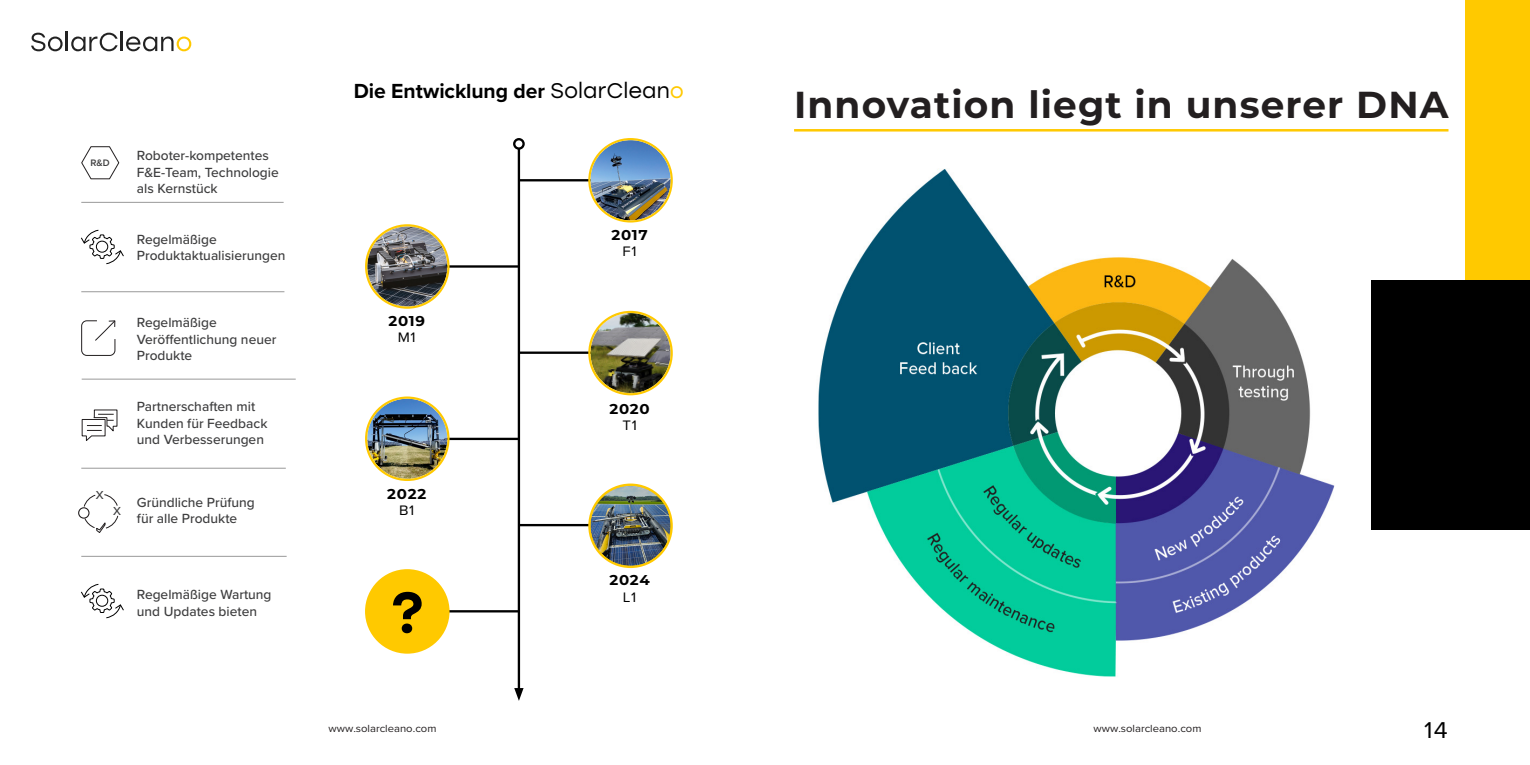
<style>
.page{position:relative;width:1530px;height:765px;background:#fff}
.page>*{position:absolute;margin:0;border:0;box-sizing:border-box;transform-origin:0 0}
.t1{font:500 57.25px "Stolzl";color:#000}
.t2{font:700 37.5px "Montserrat";letter-spacing:.03em;color:#231f20}
.t3{font:23.75px "Proxima Nova";color:#000;scale:1.05 1}
.t4{font:700 21.12px "Proxima Nova";letter-spacing:-.005em;color:#000}
.t5{font:700 14.25px "Montserrat";letter-spacing:.05em;color:#000;scale:1.05 1}
.t6{font:14.25px "Proxima Nova";letter-spacing:.05em;color:#000;scale:1.05 1}
.t7{font:500 13.75px/16.5px "Proxima Nova";color:#3e3e3f}
.t8{font:500 12px "Proxima Nova";color:#3e3e3f}
.t9{font:10.75px "Proxima Nova";color:#231f20;scale:1.05 1}
.t10{font:600 9.75px "Proxima Nova";color:#3e3e3f}
.s1{font-family:"Stolzl";font-weight:400}
.s2{font-family:"Stolzl";font-weight:400;color:#ffc900}
</style>
<div class="page">
<div style="left:1465px;top:0;width:65px;height:512px;background:#ffc900"></div>
<div style="left:1372px;top:281px;width:158px;height:249px;background:#000"></div>
<hr style="left:794px;top:129px;width:655px;height:3px;background:#ffc900">
<hr style="left:82px;top:379px;width:214px;height:1px;background:#999">
<hr style="left:81px;top:202px;width:203px;height:1px;background:#999">
<hr style="left:81px;top:292px;width:203px;height:1px;background:#999">
<hr style="left:81px;top:556px;width:206px;height:1px;background:#999">
<hr style="left:81px;top:468px;width:205px;height:1px;background:#999">
<svg style="left:81px;top:229px;width:43px;height:36px"></svg>
<svg style="left:81px;top:583px;width:43px;height:36px"></svg>
<svg style="left:81px;top:146px;width:39px;height:34px"></svg>
<svg style="left:81px;top:320px;width:35px;height:36px"></svg>
<div style="left:78px;top:507px;width:12px;height:12px;border:1px solid #231f20;border-radius:50%"></div>
<svg style="left:83px;top:494px;width:36px;height:39px"></svg>
<svg style="left:81px;top:409px;width:37px;height:32px"></svg>
<img style="left:818px;top:169px;width:516px;height:508px">
<hr style="left:518px;top:149px;width:2px;height:543px;background:#000">
<div style="left:513px;top:138px;width:12px;height:12px;border:2px solid #000;border-radius:50%"></div>
<svg style="left:514px;top:688px;width:10px;height:13px"></svg>
<hr style="left:519px;top:179px;width:112px;height:2px;background:#000">
<hr style="left:407px;top:265px;width:112px;height:3px;background:#000">
<hr style="left:519px;top:352px;width:112px;height:2px;background:#000">
<hr style="left:407px;top:438px;width:112px;height:2px;background:#000">
<hr style="left:519px;top:524px;width:112px;height:2px;background:#000">
<hr style="left:407px;top:610px;width:112px;height:2px;background:#000">
<img style="left:590px;top:140px;width:81px;height:80px;border-radius:40px">
<div style="left:588px;top:138px;width:85px;height:85px;border:2px solid #ffc900;border-radius:50%"></div>
<img style="left:367px;top:226px;width:80px;height:81px;border-radius:40px">
<div style="left:365px;top:224px;width:85px;height:85px;border:2px solid #ffc900;border-radius:50%"></div>
<img style="left:591px;top:313px;width:80px;height:80px;border-radius:40px">
<div style="left:588px;top:311px;width:85px;height:84px;border:2px solid #ffc900;border-radius:50%"></div>
<img style="left:367px;top:399px;width:80px;height:80px;border-radius:40px">
<div style="left:365px;top:397px;width:85px;height:84px;border:2px solid #ffc900;border-radius:50%"></div>
<div style="left:366px;top:570px;width:82px;height:83px;background:#ffc900;border-radius:50%"></div>
<div style="left:365px;top:569px;width:85px;height:85px;border:2px solid #ffc900;border-radius:50%"></div>
<svg style="left:589px;top:485px;width:83px;height:82px"></svg>
<img style="left:591px;top:486px;width:80px;height:80px;border-radius:40px">
<div style="left:588px;top:484px;width:85px;height:84px;border:2px solid #ffc900;border-radius:50%"></div>
<svg style="left:31px;top:33px;width:32px;height:18px"></svg>
<hr style="left:66px;top:31px;width:2px;height:20px;background:#222">
<svg style="left:71px;top:33px;width:47px;height:18px"></svg>
<hr style="left:121px;top:31px;width:2px;height:20px;background:#222">
<svg style="left:126px;top:37px;width:65px;height:14px"></svg>
<p class="t10" style="left:90px;top:155px;width:21px">R&amp;D</p>
<p class="t7" style="left:137px;top:147px;width:143px">Roboter-kompetentes<br>F&amp;E-Team, Technologie als Kernstück</p>
<p class="t7" style="left:137px;top:230px;width:150px">Regelmäßige<br>Produktaktualisierungen</p>
<p class="t7" style="left:137px;top:314px;width:141px">Regelmäßige<br>Veröffentlichung neuer<br>Produkte</p>
<p class="t7" style="left:137px;top:398px;width:132px">Partnerschaften mit<br>Kunden für Feedback und Verbesserungen</p>
<p class="t8" style="left:96px;top:486px;width:9px">X</p>
<p class="t8" style="left:113px;top:502px;width:9px">X</p>
<p class="t7" style="left:137px;top:493px;width:119px">Gründliche Prüfung für alle Produkte</p>
<p class="t7" style="left:137px;top:586px;width:136px">Regelmäßige Wartung und Updates bieten</p>
<h3 class="t4" style="left:354px;top:75px;width:332px">Die Entwicklung der <span class="s1">SolarClean</span><span class="s2">o</span></h3>
<p class="t5" style="left:388px;top:311px;width:36px">2019</p>
<p class="t6" style="left:398px;top:327px;width:19px">M1</p>
<p class="t5" style="left:387px;top:484px;width:39px">2022</p>
<p class="t6" style="left:399px;top:500px;width:16px">B1</p>
<h1 class="t1" style="left:391px;top:572px;width:34px">?</h1>
<p class="t5" style="left:611px;top:225px;width:36px">2017</p>
<p class="t6" style="left:623px;top:241px;width:15px">F1</p>
<p class="t5" style="left:610px;top:399px;width:40px">2020</p>
<p class="t6" style="left:622px;top:415px;width:15px">T1</p>
<p class="t5" style="left:610px;top:570px;width:40px">2024</p>
<p class="t6" style="left:623px;top:586px;width:14px">L1</p>
<h2 class="t2" style="left:794px;top:77px;width:656px">Innovation liegt in unserer DNA</h2>
<p class="t9" style="left:329px;top:721px;width:104px">www.solarcleano.com</p>
<p class="t9" style="left:1094px;top:721px;width:104px">www.solarcleano.com</p>
<h3 class="t3" style="left:1424px;top:712px;width:24px">14</h3>
</div>
